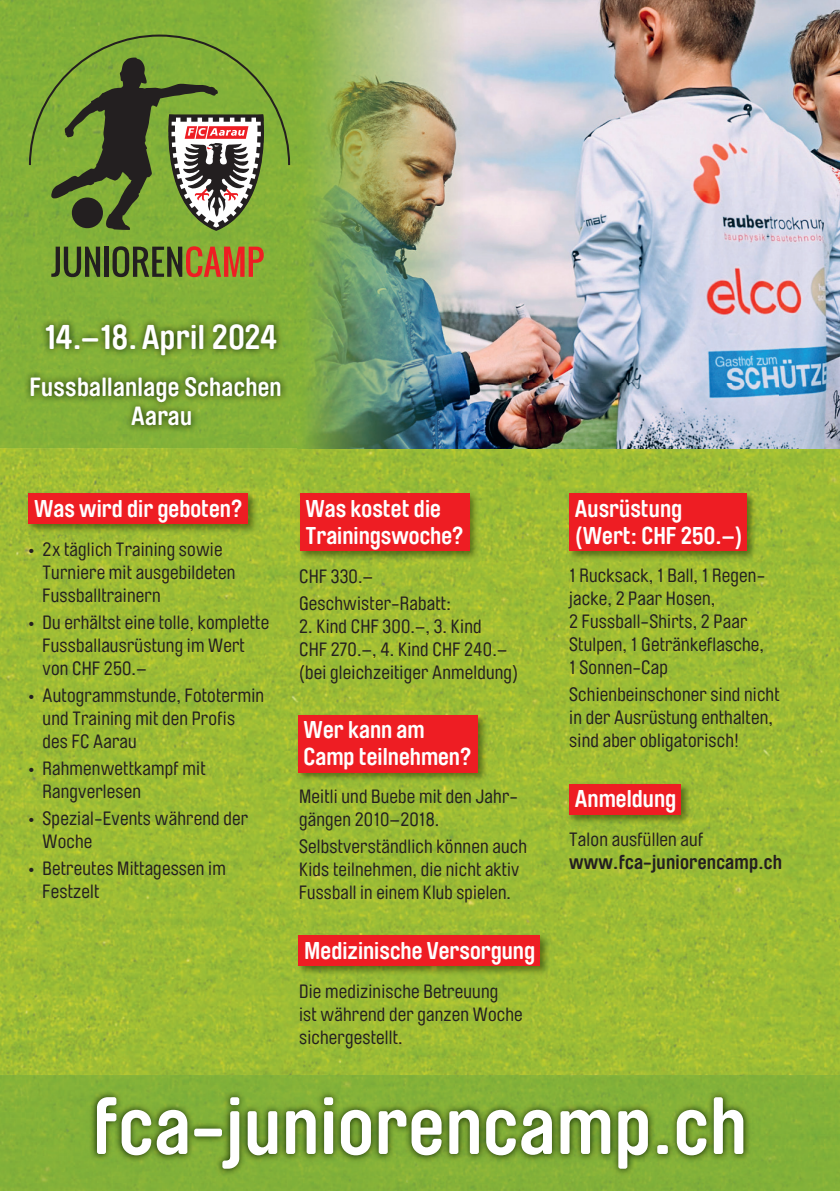
<style>
.page{position:relative;width:840px;height:1191px;background:#fff}
.page>*{position:absolute;margin:0;border:0;box-sizing:border-box;transform-origin:0 0}
.t1{font:700 80px "Brauer Neue";letter-spacing:.01em;color:#fff}
.t2{font:700 34px "Brauer Neue";letter-spacing:.01em;color:#fff}
.t3{font:700 26px/29.4px "Brauer Neue";letter-spacing:.01em;color:#fff;text-align:center}
.t4{font:700 24px/27px "Brauer Neue";color:#fff}
.t5{font:700 20px "Brauer Neue";letter-spacing:.01em;color:#231f20}
.t6{font:19px/23px "Brauer Neue";letter-spacing:.01em;color:#231f20}
</style>
<div class="page">
<img style="left:0;top:0;width:839px;height:1191px">
<img style="left:298px;top:0;width:171px;height:448px">
<img style="left:38px;top:317px;width:246px;height:45px">
<img style="left:23px;top:369px;width:265px;height:64px">
<img style="left:26px;top:491px;width:232px;height:43px">
<div style="left:28px;top:493px;width:220px;height:31px;background:#ee1d23"></div>
<img style="left:297px;top:491px;width:182px;height:70px">
<div style="left:299px;top:493px;width:170px;height:58px;background:#ee1d23"></div>
<img style="left:295px;top:712px;width:192px;height:70px">
<div style="left:298px;top:714px;width:179px;height:58px;background:#ee1d23"></div>
<img style="left:566px;top:491px;width:191px;height:70px">
<div style="left:569px;top:493px;width:177px;height:58px;background:#ee1d23"></div>
<img style="left:566px;top:781px;width:125px;height:44px">
<div style="left:569px;top:783px;width:111px;height:31px;background:#ee1d23"></div>
<img style="left:296px;top:933px;width:254px;height:43px">
<div style="left:298px;top:935px;width:242px;height:31px;background:#ee1d23"></div>
<svg style="left:51px;top:247px;width:49px;height:30px"></svg>
<hr style="left:104px;top:247px;width:4px;height:30px;background:#231f20">
<svg style="left:112px;top:246px;width:151px;height:31px;background:#876b2d"></svg>
<svg style="left:29px;top:35px;width:261px;height:196px;background:#769042"></svg>
<img style="left:89px;top:1089px;width:661px;height:87px">
<h2 class="t2" style="left:44px;top:318px;width:234px">14.–18.April 2024</h2>
<h3 class="t3" style="left:30px;top:372px;width:253px">Fussballanlage Schachen<br>Aarau</h3>
<p class="t4" style="left:34px;top:495px;width:210px">Was wird dir geboten?</p>
<p class="t4" style="left:305px;top:495px;width:159px">Was kostet die<br>Trainingswoche?</p>
<p class="t6" style="left:43px;top:538px;width:194px;text-indent:-14px">• 2x täglich Training sowie<br>Turniere mit ausgebildeten<br>Fussballtrainern</p>
<p class="t6" style="left:43px;top:611px;width:228px;text-indent:-14px">• Du erhältst eine tolle, komplette<br>Fussballausrüstung im Wert von CHF 250.–</p>
<p class="t6" style="left:43px;top:684px;width:223px;text-indent:-14px">• Autogrammstunde, Fototermin und Training mit den Profis des FC Aarau</p>
<p class="t6" style="left:43px;top:757px;width:164px;text-indent:-14px">• Rahmenwettkampf mit<br>Rangverlesen</p>
<p class="t6" style="left:43px;top:807px;width:207px;text-indent:-14px">• Spezial-Events während der<br>Woche</p>
<p class="t6" style="left:43px;top:857px;width:185px;text-indent:-14px">• Betreutes Mittagessen im<br>Festzelt</p>
<p class="t6" style="left:299px;top:563px;width:153px;line-height:27px">CHF 330.–<br>Geschwister-Rabatt:</p>
<p class="t6" style="left:299px;top:615px;width:220px">2. Kind CHF 300.–, 3. Kind<br>CHF 270.–, 4. Kind CHF 240.– (bei gleichzeitiger Anmeldung)</p>
<p class="t4" style="left:303px;top:716px;width:169px">Wer kann am<br>Camp teilnehmen?</p>
<p class="t6" style="left:299px;top:785px;width:220px">Meitli und Buebe mit den Jahr&shy;gängen 2010–2018.</p>
<p class="t6" style="left:299px;top:835px;width:229px">Selbstverständlich können auch<br>Kids teilnehmen, die nicht aktiv<br>Fussball in einem Klub spielen.</p>
<p class="t4" style="left:304px;top:937px;width:232px">Medizinische Versorgung</p>
<p class="t6" style="left:299px;top:980px;width:225px">Die medizinische Betreuung<br>ist während der ganzen Woche sichergestellt.</p>
<p class="t4" style="left:574px;top:495px;width:169px">Ausrüstung (Wert: CHF 250.–)</p>
<p class="t6" style="left:569px;top:564px;width:197px">1 Rucksack, 1 Ball, 1 Regen&shy;jacke, 2 Paar Hosen,<br>2 Fussball-Shirts, 2 Paar<br>Stulpen, 1 Getränkeflasche,<br>1 Sonnen-Cap</p>
<p class="t6" style="left:569px;top:683px;width:212px">Schienbeinschoner sind nicht in der Ausrüstung enthalten, sind aber obligatorisch!</p>
<p class="t4" style="left:574px;top:785px;width:103px">Anmeldung</p>
<p class="t6" style="left:569px;top:828px;width:136px">Talon ausfüllen auf</p>
<p class="t5" style="left:569px;top:851px;width:214px">www.fca-juniorencamp.ch</p>
<h1 class="t1" style="left:93px;top:1080px;width:655px">fca-juniorencamp.ch</h1>
</div>
